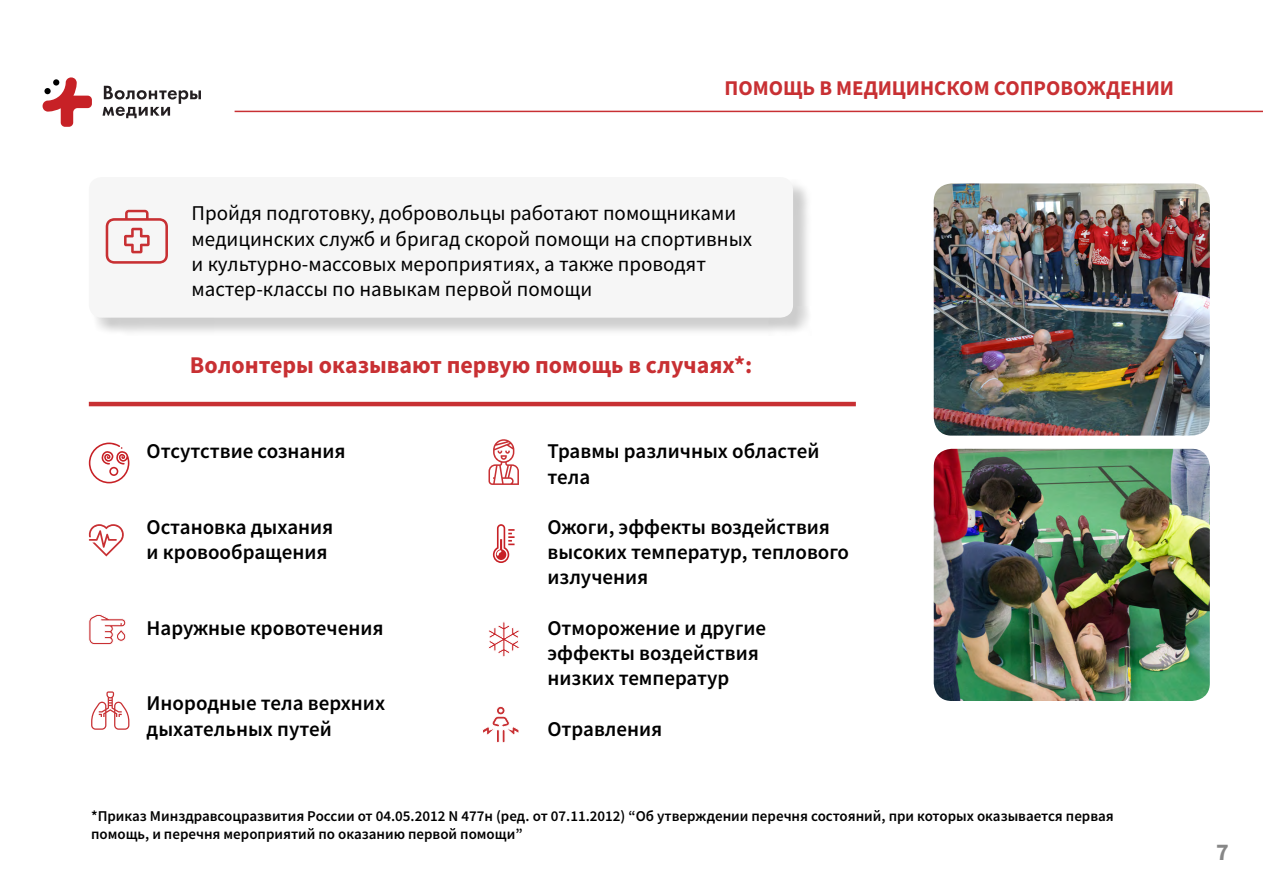
<style>
.page{position:relative;width:1263px;height:893px;background:#fff}
.page>*{position:absolute;margin:0;border:0;box-sizing:border-box;transform-origin:0 0}
.t1{font:700 24px "Source Sans Pro";color:#c83033}
.t2{font:700 24px "Source Sans Pro";color:#878787}
.t3{font:600 21px/25.2px "Source Sans Pro";color:#000}
.t4{font:21px/25.2px "Source Sans Pro";color:#000}
.t5{font:700 21px "Source Sans Pro";color:#c83033}
.t6{font:600 15px/18px "Source Sans Pro";color:#000}
</style>
<div class="page">
<hr style="left:235px;top:111px;width:1028px;height:1px;background:#c83033">
<svg style="left:103px;top:86px;width:98px;height:32px"></svg>
<svg style="left:42px;top:77px;width:50px;height:50px"></svg>
<div style="left:53px;top:79px;width:6px;height:7px;background:#000;border-radius:50%"></div>
<div style="left:44px;top:88px;width:7px;height:6px;background:#000;border-radius:50%"></div>
<div style="left:91px;top:180px;width:721px;height:156px;background:#000;opacity:.2"></div>
<div style="left:89px;top:177px;width:704px;height:141px;background:#f6f6f6;border-radius:13px"></div>
<hr style="left:89px;top:402px;width:767px;height:4px;background:#c83033">
<svg style="left:106px;top:210px;width:62px;height:54px"></svg>
<svg style="left:91px;top:691px;width:38px;height:39px"></svg>
<svg style="left:488px;top:439px;width:31px;height:46px"></svg>
<svg style="left:88px;top:524px;width:36px;height:32px"></svg>
<img style="left:934px;top:183px;width:276px;height:253px">
<img style="left:934px;top:449px;width:276px;height:252px">
<svg style="left:89px;top:443px;width:40px;height:40px"></svg>
<svg style="left:88px;top:614px;width:38px;height:31px"></svg>
<svg style="left:493px;top:524px;width:21px;height:39px"></svg>
<svg style="left:489px;top:622px;width:31px;height:35px"></svg>
<svg style="left:483px;top:706px;width:36px;height:37px"></svg>
<p class="t5" style="left:724px;top:74px;width:451px">ПОМОЩЬ В МЕДИЦИНСКОМ СОПРОВОЖДЕНИИ</p>
<p class="t4" style="left:192px;top:201px;width:562px">Пройдя подготовку, добровольцы работают помощниками медицинских служб и бригад скорой помощи на спортивных и культурно-массовых мероприятиях, а также проводят мастер-классы по навыкам первой помощи</p>
<p class="t1" style="left:190px;top:349px;width:564px">Волонтеры оказывают первую помощь в случаях*:</p>
<p class="t3" style="left:147px;top:438px;width:201px">Отсутствие сознания</p>
<p class="t3" style="left:147px;top:514px;width:188px">Остановка дыхания и кровообращения</p>
<p class="t3" style="left:147px;top:615px;width:238px">Наружные кровотечения</p>
<p class="t3" style="left:147px;top:690px;width:240px">Инородные тела верхних дыхательных путей</p>
<p class="t3" style="left:547px;top:438px;width:273px">Травмы различных областей тела</p>
<p class="t3" style="left:547px;top:514px;width:303px">Ожоги, эффекты воздействия высоких температур, теплового излучения</p>
<p class="t3" style="left:547px;top:615px;width:220px">Отморожение и другие эффекты воздействия низких температур</p>
<p class="t3" style="left:547px;top:716px;width:116px">Отравления</p>
<p class="t6" style="left:91px;top:807px;width:1024px">*Приказ Минздравсоцразвития России от 04.05.2012 N 477н (ред. от 07.11.2012) “Об утверждении перечня состояний, при которых оказывается первая помощь, и перечня мероприятий по оказанию первой помощи”</p>
<p class="t2" style="left:1216px;top:836px;width:14px">7</p>
</div>
